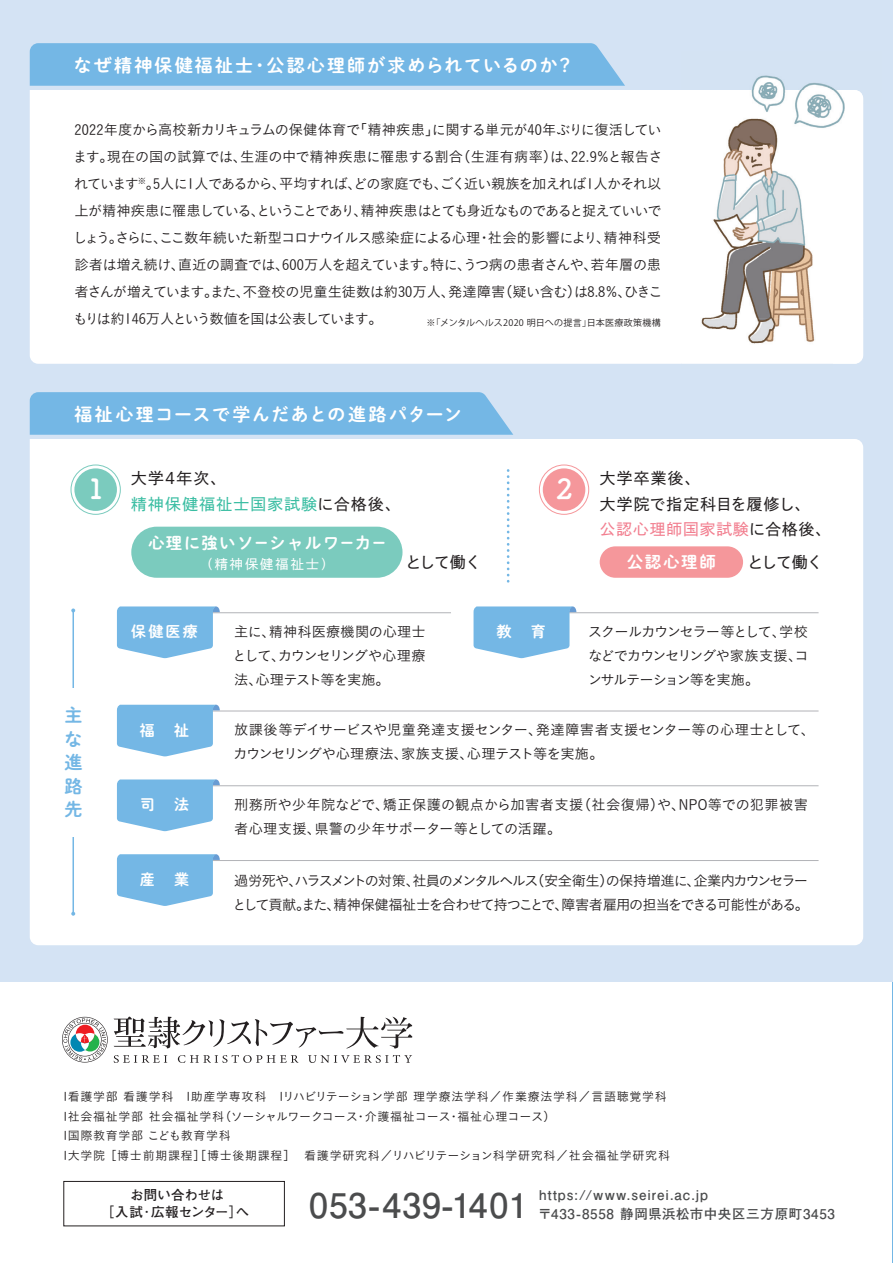
<style>
.page{position:relative;width:893px;height:1263px;background:#fff}
.page>*{position:absolute;margin:0;border:0;box-sizing:border-box;transform-origin:0 0}
.t1{font:700 33.9px "Futo Go B101 Pro";letter-spacing:.03em;color:#4b4c4d}
.t2{font:27.6px "Tsuku B Rd Gothic Std B";color:#fff}
.t3{font:18px "P Shuei NM Go Std B";letter-spacing:.11em;color:#fff}
.t4{font:18px "P Shuei NM Go Std B";letter-spacing:.085em;color:#fff}
.t5{font:18px/23.5px "P Shuei NM Go Std B";color:#74b7e5;text-align:justify}
.t6{font:16.5px "P Shuei NM Go Std B";letter-spacing:.08em;color:#fff}
.t7{font:15.75px/25.2px "P Shuei Go Kin Std N M";letter-spacing:.06em;color:#231f20}
.t8{font:15.75px/25.2px "P Shuei Go Kin Std N M";letter-spacing:.08em;color:#231f20}
.t9{font:15px "P Shuei NM Go Std N B";color:#fff}
.t10{font:14.25px/27px "Koburina Go Std W3";letter-spacing:-.04em;color:#231f20;text-align:justify}
.t11{font:14.25px/24px "Koburina Go Std W3";letter-spacing:-.095em;color:#231f20}
.t12{font:14.25px/24px "Koburina Go Std W3";letter-spacing:-.015em;color:#231f20}
.t13{font:14.25px/24px "Koburina Go Std W3";letter-spacing:.02em;color:#231f20}
.t14{font:700 13.5px/18.6px "Futo Go B101 Pro";letter-spacing:.05em;color:#4b4c4d}
.t15{font:700 13.5px/16.8px "Futo Go B101 Pro";color:#231f20;text-align:center}
.t16{font:13.2px "P Shuei Go Kin Std N M";letter-spacing:.15em;color:#fff}
.t17{font:12px/19.5px "Koburina Go Std W3";letter-spacing:.06em;color:#231f20}
.t18{font:9px "Koz Go Pro";letter-spacing:.04em;color:#231f20}
.s1{color:#f27e8f}
.s2{color:#39bda2}
</style>
<div class="page">
<div style="left:0;top:0;width:893px;height:981px;background:#d4e3f4"></div>
<div style="left:30px;top:90px;width:651px;height:274px;background:#fff"></div>
<svg style="left:30px;top:43px;width:595px;height:43px;background:#77b8e5"></svg>
<div style="left:30px;top:439px;width:833px;height:506px;background:#fff"></div>
<svg style="left:30px;top:392px;width:483px;height:43px;background:#77b8e5"></svg>
<div style="left:64px;top:1181px;width:221px;height:45px;border:1px solid #231f20"></div>
<svg style="left:62px;top:1017px;width:46px;height:45px"></svg>
<svg style="left:114px;top:1017px;width:298px;height:31px"></svg>
<svg style="left:114px;top:1055px;width:53px;height:8px"></svg>
<svg style="left:178px;top:1055px;width:120px;height:8px"></svg>
<svg style="left:308px;top:1055px;width:104px;height:8px"></svg>
<img style="left:752px;top:75px;width:112px;height:28px">
<img style="left:863px;top:104px;width:1px;height:251px">
<img style="left:681px;top:90px;width:182px;height:274px">
<div style="left:131px;top:527px;width:271px;height:51px;background:#7bcbbe;border-radius:26px"></div>
<div style="left:74px;top:468px;width:43px;height:43px;background:#7bcbbe;border-radius:50%"></div>
<div style="left:71px;top:465px;width:50px;height:49px;border:1px solid #7bcbbe;border-radius:50%"></div>
<div style="left:600px;top:546px;width:143px;height:32px;background:#f5979b;border-radius:16px"></div>
<div style="left:543px;top:468px;width:42px;height:43px;background:#f5979b;border-radius:50%"></div>
<div style="left:539px;top:465px;width:50px;height:49px;border:1px solid #f5979b;border-radius:50%"></div>
<svg style="left:507px;top:470px;width:2px;height:111px"></svg>
<hr style="left:124px;top:860px;width:695px;height:1px;background:#b2b3b7">
<svg style="left:117px;top:854px;width:103px;height:52px;background:#89c2e8"></svg>
<hr style="left:124px;top:785px;width:695px;height:1px;background:#b2b3b7">
<svg style="left:117px;top:779px;width:103px;height:52px;background:#8ac2e8"></svg>
<hr style="left:124px;top:711px;width:695px;height:1px;background:#b2b3b7">
<svg style="left:117px;top:705px;width:103px;height:51px;background:#88c1e8"></svg>
<hr style="left:124px;top:612px;width:327px;height:1px;background:#b2b3b7">
<svg style="left:117px;top:606px;width:103px;height:52px;background:#8ac2e8"></svg>
<hr style="left:481px;top:612px;width:338px;height:1px;background:#b2b3b7">
<svg style="left:474px;top:606px;width:102px;height:52px;background:#89c1e8"></svg>
<hr style="left:72px;top:610px;width:2px;height:304px;background:#74b7e5">
<svg style="left:71px;top:912px;width:4px;height:4px"></svg>
<svg style="left:71px;top:608px;width:4px;height:4px"></svg>
<div style="left:56px;top:688px;width:34px;height:148px;background:#fff"></div>
<p class="t3" style="left:74px;top:52px;width:501px">なぜ精神保健福祉士・公認心理師が求められているのか？</p>
<p class="t10" style="left:73px;top:116px;width:591px">2022年度から高校新カリキュラムの保健体育で「精神疾患」に関する単元が40年ぶりに復活しています。現在の国の試算では、生涯の中で精神疾患に罹患する割合（生涯有病率）は、22.9％と報告されています<sup>※</sup>。5人に1人であるから、平均すれば、どの家庭でも、ごく近い親族を加えれば1人かそれ以上が精神疾患に罹患している、ということであり、精神疾患はとても身近なものであると捉えていいでしょう。さらに、ここ数年続いた新型コロナウイルス感染症による心理・社会的影響により、精神科受診者は増え続け、直近の調査では、600万人を超えています。特に、うつ病の患者さんや、若年層の患者さんが増えています。また、不登校の児童生徒数は約30万人、発達障害（疑い含む）は8.8％、ひきこもりは約146万人という数値を国は公表しています。</p>
<p class="t18" style="left:426px;top:317px;width:236px">※「メンタルヘルス2020 明日への提言」日本医療政策機構</p>
<p class="t4" style="left:74px;top:400px;width:389px">福祉心理コースで学んだあとの進路パターン</p>
<h2 class="t2" style="left:82px;top:467px;width:29px">１</h2>
<p class="t7" style="left:600px;top:466px;width:233px">大学卒業後、<br>大学院で指定科目を履修し、<br><span class="s1">公認心理師国家試験</span>に合格後、</p>
<p class="t6" style="left:627px;top:549px;width:91px">公認心理師</p>
<p class="t7" style="left:748px;top:549px;width:77px">として働く</p>
<p class="t8" style="left:131px;top:466px;width:271px">大学4年次、<br><span class="s2">精神保健福祉士国家試験</span>に合格後、</p>
<h2 class="t2" style="left:556px;top:467px;width:18px">2</h2>
<p class="t6" style="left:148px;top:531px;width:239px">心理に強いソーシャルワーカー</p>
<p class="t16" style="left:200px;top:555px;width:136px">（精神保健福祉士）</p>
<p class="t7" style="left:406px;top:549px;width:77px">として働く</p>
<p class="t5" style="left:64px;top:703px;width:19px">主な進路先</p>
<p class="t9" style="left:131px;top:620px;width:68px">保健医療</p>
<p class="t10" style="left:588px;top:619px;width:223px;line-height:24px">スクールカウンセラー等として、学校などでカウンセリングや家族支援、コンサルテーション等を実施。</p>
<p class="t9" style="left:496px;top:620px;width:51px">教　育</p>
<p class="t10" style="left:233px;top:619px;width:195px;line-height:24px">主に、精神科医療機関の心理士として、カウンセリングや心理療法、心理テスト等を実施。</p>
<p class="t9" style="left:140px;top:719px;width:51px">福　祉</p>
<p class="t12" style="left:234px;top:718px;width:583px">放課後等デイサービスや児童発達支援センター、発達障害者支援センター等の心理士として、カウンセリングや心理療法、家族支援、心理テスト等を実施。</p>
<p class="t9" style="left:140px;top:793px;width:51px">司　法</p>
<p class="t13" style="left:234px;top:792px;width:575px">刑務所や少年院などで、矯正保護の観点から加害者支援（社会復帰）や、NPO等での犯罪被害者心理支援、県警の少年サポーター等としての活躍。</p>
<p class="t9" style="left:140px;top:868px;width:51px">産　業</p>
<p class="t11" style="left:233px;top:868px;width:578px">過労死や、ハラスメントの対策、社員のメンタルヘルス（安全衛生）の保持増進に、企業内カウンセラーとして貢献。また、精神保健福祉士を合わせて持つことで、障害者雇用の担当をできる可能性がある。</p>
<p class="t17" style="left:64px;top:1087px;width:608px">I看護学部 看護学科　I助産学専攻科　Iリハビリテーション学部 理学療法学科／作業療法学科／言語聴覚学科I社会福祉学部 社会福祉学科（ソーシャルワークコース・介護福祉コース・福祉心理コース）<br>I国際教育学部 こども教育学科<br>I大学院 ［博士前期課程］［博士後期課程］ 看護学研究科／リハビリテーション科学研究科／社会福祉学研究科</p>
<h1 class="t1" style="left:309px;top:1177px;width:220px">053-439-1401</h1>
<p class="t14" style="left:538px;top:1184px;width:298px">https://www.seirei.ac.jp<br>〒433-8558 静岡県浜松市中央区三方原町3453</p>
<p class="t15" style="left:101px;top:1185px;width:150px">お問い合わせは<br>［入試･広報センター］へ</p>
</div>
